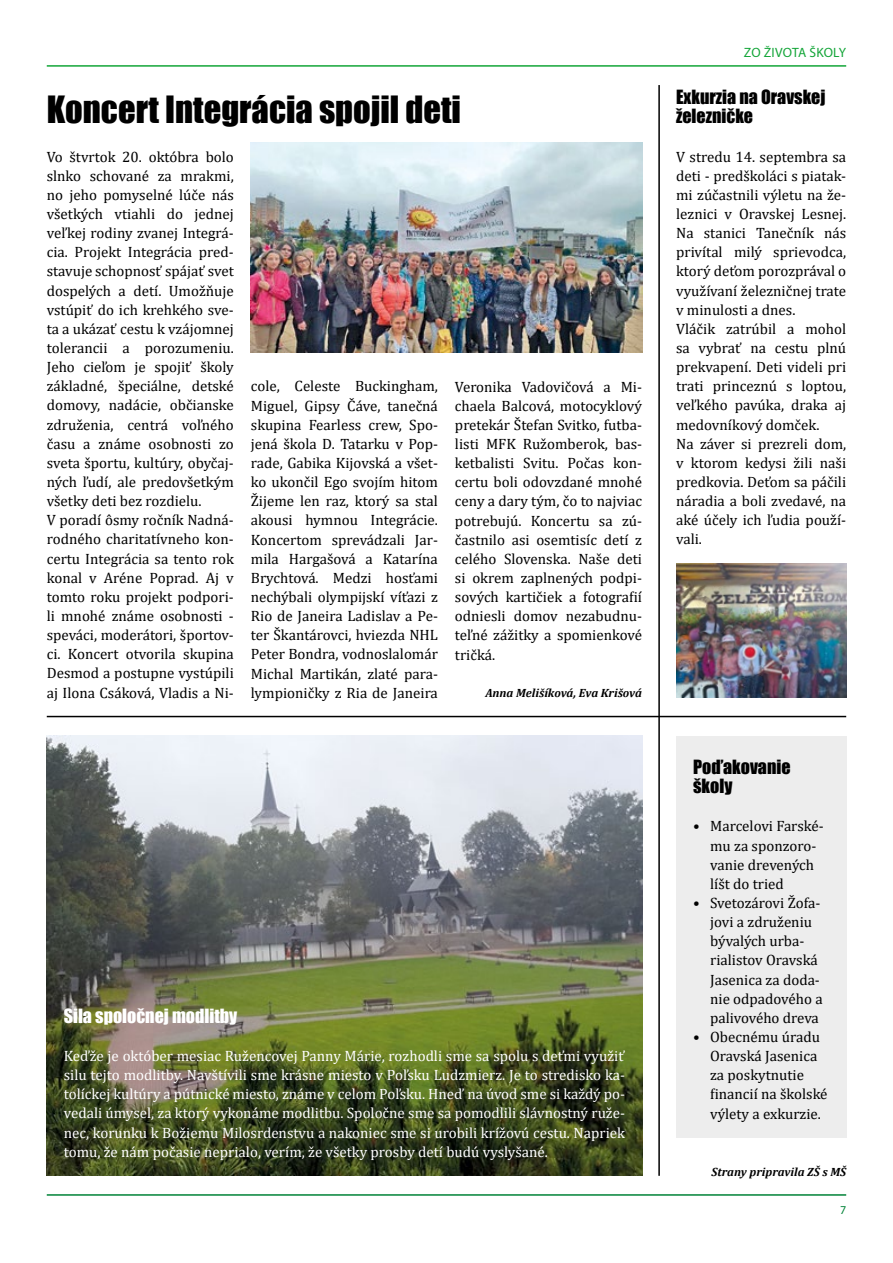
<style>
.page{position:relative;width:893px;height:1263px;background:#fff}
.page>*{position:absolute;margin:0;border:0;box-sizing:border-box;transform-origin:0 0}
.t1{font:34.5px "Impact";color:#000}
.t2{font:18px/19.2px "Impact";color:#000}
.t3{font:18px "Impact";color:#fff}
.t4{font:15px/19.2px "Cambria";color:#000}
.t5{font:15px/19.2px "Cambria";color:#fff;text-align:justify}
.t6{font:13.5px "Myriad Pro";letter-spacing:.01em;color:#13a538}
.t7{font:italic 700 12px "Cambria";color:#000}
.t8{font:12px "Myriad Pro";color:#008237}
</style>
<div class="page">
<hr style="left:47px;top:65px;width:799px;height:2px;background:#13a538">
<hr style="left:47px;top:1194px;width:799px;height:2px;background:#008237">
<img style="left:676px;top:563px;width:170px;height:134px">
<img style="left:47px;top:736px;width:595px;height:440px">
<img style="left:251px;top:142px;width:391px;height:211px">
<div style="left:676px;top:736px;width:170px;height:401px;background:#ededed"></div>
<hr style="left:658px;top:85px;width:2px;height:1091px;background:#000">
<hr style="left:47px;top:716px;width:799px;height:1px;background:#000">
<h1 class="t1" style="left:47px;top:83px;width:416px">Koncert Integrácia spojil deti</h1>
<p class="t4" style="left:47px;top:147px;width:189px">Vo štvrtok 20. októbra bolo slnko schované za mrakmi, no jeho pomyselné lúče nás všetkých vtiahli do jednej veľkej rodiny zvanej Integrá&shy;cia. Projekt Integrácia pred&shy;stavuje schopnosť spájať svet dospelých a detí. Umožňuje vstúpiť do ich krehkého sve&shy;ta a ukázať cestu k vzájomnej tolerancii a porozumeniu.<br>Jeho cieľom je spojiť školy základné, špeciálne, detské domovy, nadácie, občianske združenia, centrá voľného času a známe osobnosti zo sveta športu, kultúry, obyčaj&shy;ných ľudí, ale predovšetkým všetky deti bez rozdielu.<br>V poradí ôsmy ročník Nadná&shy;rodného charitatívneho kon&shy;certu Integrácia sa tento rok konal v Aréne Poprad. Aj v tomto roku projekt podpori&shy;li mnohé známe osobnosti - speváci, moderátori, športov&shy;ci. Koncert otvorila skupina<br>Desmod a postupne vystúpili aj Ilona Csáková, Vladis a Ni-</p>
<p class="t4" style="left:251px;top:377px;width:189px;text-align:justify">cole, Celeste Buckingham, Miguel, Gipsy Čáve, tanečná skupina Fearless crew, Spo&shy;jená škola D. Tatarku v Pop&shy;rade, Gabika Kijovská a všet&shy;ko ukončil Ego svojím hitom Žijeme len raz, ktorý sa stal akousi hymnou Integrácie.<br>Koncertom sprevádzali Jar&shy;mila Hargašová a Katarína Brychtová. Medzi hosťami nechýbali olympijskí víťazi z Rio de Janeira Ladislav a Pe&shy;ter Škantárovci, hviezda NHL Peter Bondra, vodnoslalomár Michal Martikán, zlaté para&shy;lympioničky z Ria de Janeira</p>
<p class="t4" style="left:455px;top:377px;width:189px;text-align:justify">Veronika Vadovičová a Mi&shy;chaela Balcová, motocyklový pretekár Štefan Svitko, futba&shy;listi MFK Ružomberok, bas&shy;ketbalisti Svitu. Počas kon&shy;certu boli odovzdané mnohé ceny a dary tým, čo to najviac potrebujú. Koncertu sa zú&shy;častnilo asi osemtisíc detí z celého Slovenska. Naše deti si okrem zaplnených podpi&shy;sových kartičiek a fotografií odniesli domov nezabudnu&shy;teľné zážitky a spomienkové tričká.</p>
<p class="t7" style="left:485px;top:685px;width:158px">Anna Melišíková, Eva Krišová</p>
<p class="t3" style="left:64px;top:1002px;width:175px">Sila spoločnej modlitby</p>
<p class="t5" style="left:64px;top:1046px;width:563px">Keďže je október mesiac Ružencovej Panny Márie, rozhodli sme sa spolu s deťmi využiť silu tejto modlitby. Navštívili sme krásne miesto v Poľsku Ludzmierz. Je to stredisko ka&shy;tolíckej kultúry a pútnické miesto, známe v celom Poľsku. Hneď na úvod sme si každý po&shy;vedali úmysel, za ktorý vykonáme modlitbu. Spoločne sme sa pomodlili slávnostný ruže&shy;nec, korunku k Božiemu Milosrdenstvu a nakoniec sme si urobili krížovú cestu. Napriek tomu, že nám počasie neprialo, verím, že všetky prosby detí budú vyslyšané.</p>
<p class="t6" style="left:744px;top:44px;width:104px">ZO ŽIVOTA ŠKOLY</p>
<p class="t2" style="left:676px;top:87px;width:151px">Exkurzia na Oravskej železničke</p>
<p class="t4" style="left:676px;top:147px;width:172px">V stredu 14. septembra sa deti - predškoláci s piatak&shy;mi zúčastnili výletu na že&shy;leznici v Oravskej Lesnej.<br>Na stanici Tanečník nás privítal milý sprievodca, ktorý deťom porozprával o využívaní železničnej trate v minulosti a dnes.<br>Vláčik zatrúbil a mohol sa vybrať na cestu plnú prekvapení. Deti videli pri trati princeznú s loptou, veľkého pavúka, draka aj medovníkový domček.<br>Na záver si prezreli dom, v ktorom kedysi žili naši predkovia. Deťom sa páčili náradia a boli zvedavé, na aké účely ich ľudia použí&shy;vali.</p>
<p class="t2" style="left:693px;top:757px;width:99px">Poďakovanie školy</p>
<p class="t4" style="left:710px;top:816px;width:115px;text-indent:-17px">• Marcelovi Farské&shy;mu za sponzoro&shy;vanie drevených líšt do tried</p>
<p class="t4" style="left:710px;top:893px;width:114px;text-indent:-17px">• Svetozárovi Žofa&shy;jovi a združeniu bývalých urba&shy;rialistov Oravská<br>Jasenica za doda&shy;nie odpadového a palivového dreva</p>
<p class="t4" style="left:710px;top:1027px;width:119px;text-indent:-17px">• Obecnému úradu<br>Oravská Jasenica za poskytnutie financií na školské výlety a exkurzie.</p>
<p class="t7" style="left:712px;top:1163px;width:136px">Strany pripravila ZŠ s MŠ</p>
<p class="t8" style="left:840px;top:1203px;width:8px">7</p>
</div>
